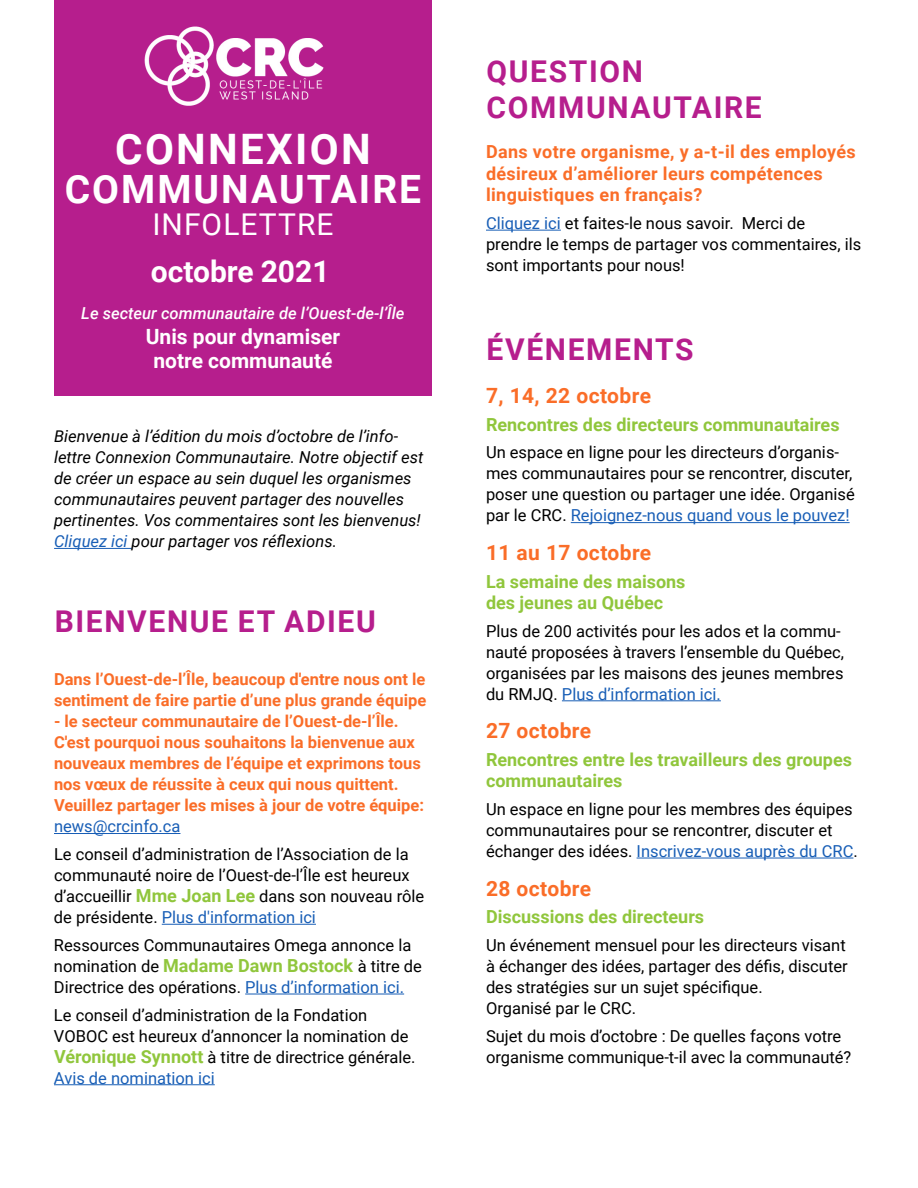
<style>
.page{position:relative;width:918px;height:1188px;background:#fff}
.page>*{position:absolute;margin:0;border:0;box-sizing:border-box;transform-origin:0 0}
.t1{font:700 42px "Roboto";letter-spacing:.055em;color:#fff}
.t2{font:700 39px "Roboto";letter-spacing:.05em;color:#fff}
.t3{font:700 30px/36px "Roboto";letter-spacing:.055em;color:#b61e8d}
.t4{font:700 30px "Roboto";color:#fff}
.t5{font:30px "Roboto";letter-spacing:.035em;color:#fff}
.t6{font:700 21px "Roboto";letter-spacing:.02em;color:#fa6d28}
.t7{font:700 21px/24.5px "Roboto";color:#fff;text-align:center}
.t8{font:700 18px/21px "Roboto";color:#90c63c}
.t9{font:700 18px/21.6px "Roboto";letter-spacing:.02em;color:#fa6d28}
.t10{font:16.5px/21px "Roboto";color:#000}
.t11{font:700 16.5px/21px "Roboto";color:#fa6d28}
.t12{font:italic 16.5px/21px "Roboto";color:#000}
.t13{font:italic 500 16.5px "Roboto";color:#fff}
.t14{font:16.5px "Roboto";color:#185eb6}
.s1{color:#185eb6}
.s2{font-weight:700;font-size:18px;color:#90c63c}
</style>
<div class="page">
<hr style="left:54px;top:548px;width:78px;height:1px;background:#185eb6">
<div style="left:54px;top:0;width:378px;height:396px;background:#b61e8d"></div>
<img style="left:145px;top:26px;width:179px;height:80px">
<hr style="left:54px;top:833px;width:126px;height:1px;background:#185eb6">
<hr style="left:162px;top:924px;width:154px;height:1px;background:#185eb6">
<hr style="left:245px;top:994px;width:159px;height:1px;background:#185eb6">
<hr style="left:54px;top:1084px;width:161px;height:1px;background:#185eb6">
<hr style="left:486px;top:230px;width:75px;height:1px;background:#185eb6">
<hr style="left:571px;top:522px;width:279px;height:1px;background:#185eb6">
<hr style="left:562px;top:700px;width:159px;height:1px;background:#185eb6">
<hr style="left:637px;top:858px;width:216px;height:1px;background:#185eb6">
<h1 class="t1" style="left:115px;top:120px;width:257px">CONNEXION</h1>
<h2 class="t2" style="left:65px;top:162px;width:358px">COMMUNAUTAIRE</h2>
<h3 class="t5" style="left:152px;top:203px;width:183px">INFOLETTRE</h3>
<h3 class="t4" style="left:151px;top:250px;width:180px">octobre 2021</h3>
<p class="t13" style="left:81px;top:302px;width:325px">Le secteur communautaire de l’Ouest-de-l’Île</p>
<p class="t7" style="left:146px;top:323px;width:196px">Unis pour dynamiser notre communauté</p>
<p class="t12" style="left:54px;top:425px;width:371px">Bienvenue à l’édition du mois d’octobre de l’info&shy;lettre Connexion Communautaire. Notre objectif est de créer un espace au sein duquel les organismes communautaires peuvent partager des nouvelles pertinentes. Vos commentaires sont les bienvenus!<br><span class="s1">Cliquez ici</span> pour partager vos réflexions.</p>
<h3 class="t3" style="left:55px;top:602px;width:323px">BIENVENUE ET ADIEU</h3>
<p class="t11" style="left:54px;top:668px;width:374px">Dans l’Ouest-de-l’Île, beaucoup d'entre nous ont le sentiment de faire partie d’une plus grande équipe</p>
<p class="t11" style="left:54px;top:710px;width:372px">- le secteur communautaire de l’Ouest-de-l’Île.<br>C'est pourquoi nous souhaitons la bienvenue aux nouveaux membres de l’équipe et exprimons tous nos vœux de réussite à ceux qui nous quittent.<br>Veuillez partager les mises à jour de votre équipe:</p>
<p class="t14" style="left:54px;top:815px;width:128px">news@crcinfo.ca</p>
<p class="t10" style="left:54px;top:843px;width:372px">Le conseil d’administration de l’Association de la communauté noire de l’Ouest-de-l’Île est heureux d’accueillir <span class="s2">Mme Joan Lee</span> dans son nouveau rôle de présidente. <span class="s1">Plus d'information ici</span></p>
<p class="t10" style="left:54px;top:934px;width:369px">Ressources Communautaires Omega annonce la nomination de <span class="s2">Madame Dawn Bostock</span> à titre de<br>Directrice des opérations. <span class="s1">Plus d’information ici.</span></p>
<p class="t10" style="left:54px;top:1004px;width:363px">Le conseil d’administration de la Fondation VOBOC est heureux d’annoncer la nomination de <span class="s2">Véronique Synnott</span> à titre de directrice générale.<br><span class="s1">Avis de nomination ici</span></p>
<h3 class="t3" style="left:487px;top:52px;width:277px">QUESTION<br>COMMUNAUTAIRE</h3>
<p class="t9" style="left:486px;top:140px;width:371px">Dans votre organisme, y a-t-il des employés désireux d’améliorer leurs compétences linguistiques en français?</p>
<p class="t10" style="left:486px;top:212px;width:377px"><span class="s1">Cliquez ici</span> et faites-le nous savoir. Merci de prendre le temps de partager vos commentaires, ils sont importants pour nous!</p>
<h3 class="t3" style="left:487px;top:330px;width:209px">ÉVÉNEMENTS</h3>
<p class="t6" style="left:486px;top:381px;width:167px">7, 14, 22 octobre</p>
<p class="t8" style="left:486px;top:413px;width:355px">Rencontres des directeurs communautaires</p>
<p class="t10" style="left:486px;top:441px;width:370px">Un espace en ligne pour les directeurs d’organis&shy;mes communautaires pour se rencontrer, discuter, poser une question ou partager une idée. Organisé par le CRC. <span class="s1">Rejoignez-nous quand vous le pouvez!</span></p>
<p class="t6" style="left:486px;top:538px;width:167px">11 au 17 octobre</p>
<p class="t8" style="left:486px;top:570px;width:201px">La semaine des maisons des jeunes au Québec</p>
<p class="t10" style="left:486px;top:620px;width:360px">Plus de 200 activités pour les ados et la commu&shy;nauté proposées à travers l’ensemble du Québec, organisées par les maisons des jeunes membres du RMJQ. <span class="s1">Plus d’information ici.</span></p>
<p class="t6" style="left:486px;top:716px;width:107px">27 octobre</p>
<p class="t8" style="left:486px;top:748px;width:368px">Rencontres entre les travailleurs des groupes communautaires</p>
<p class="t10" style="left:486px;top:798px;width:373px">Un espace en ligne pour les membres des équipes communautaires pour se rencontrer, discuter et échanger des idées. <span class="s1">Inscrivez-vous auprès du CRC</span>.</p>
<p class="t6" style="left:486px;top:873px;width:107px">28 octobre</p>
<p class="t8" style="left:486px;top:906px;width:220px">Discussions des directeurs</p>
<p class="t10" style="left:486px;top:934px;width:363px">Un événement mensuel pour les directeurs visant à échanger des idées, partager des défis, discuter des stratégies sur un sujet spécifique.<br>Organisé par le CRC.</p>
<p class="t10" style="left:486px;top:1025px;width:367px">Sujet du mois d’octobre : De quelles façons votre organisme communique-t-il avec la communauté?</p>
</div>
